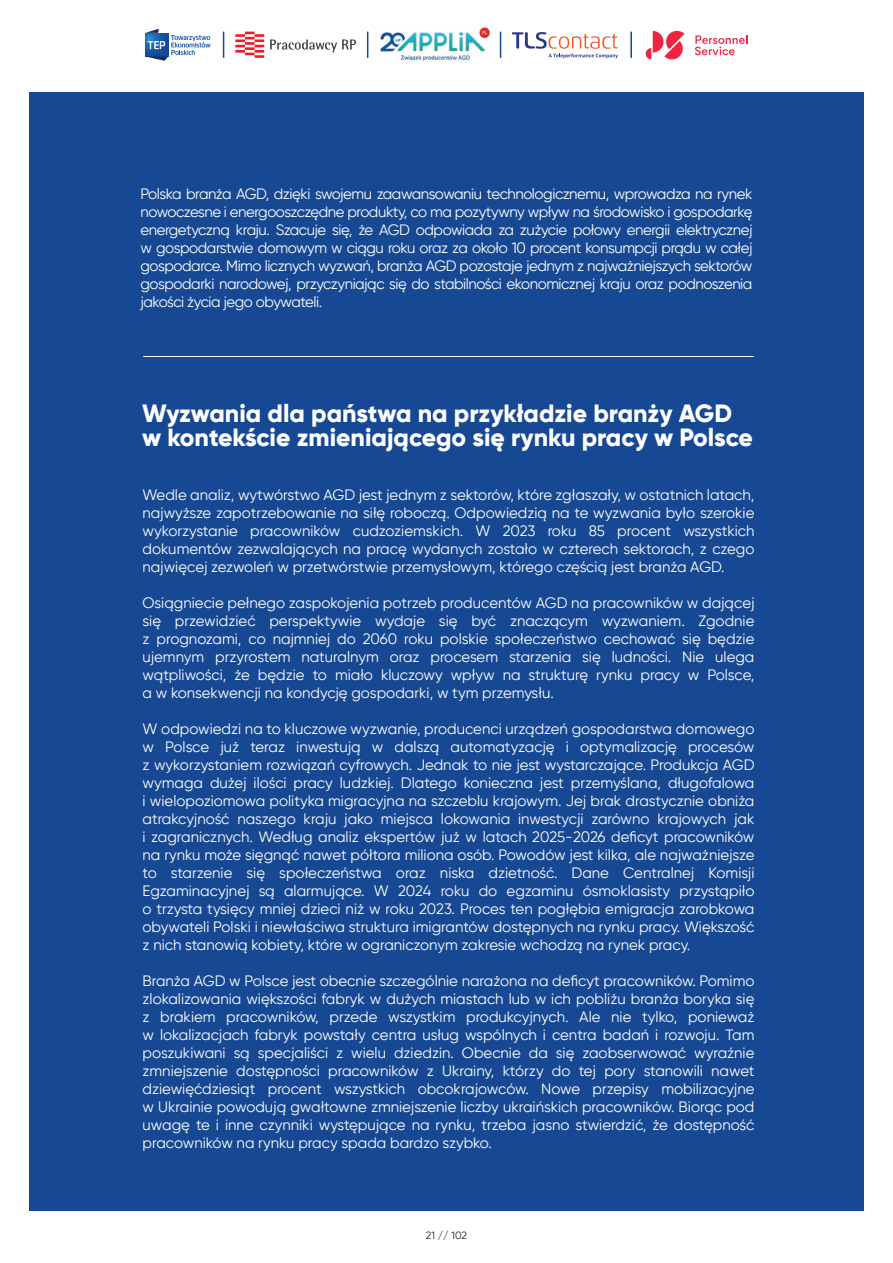
<style>
.page{position:relative;width:893px;height:1263px;background:#fff}
.page>*{position:absolute;margin:0;border:0;box-sizing:border-box;transform-origin:0 0}
.t1{font:800 24.9px/24px "Gilroy";color:#fff}
.t2{font:15px/18px "Gilroy";letter-spacing:-.005em;color:#fff;text-align:justify}
.t3{font:10.5px "Gilroy";color:#231f20}
</style>
<div class="page">
<div style="left:29px;top:92px;width:835px;height:1119px;background:#164893"></div>
<hr style="left:143px;top:356px;width:611px;height:1px;background:#fff">
<svg style="left:223px;top:32px;width:1px;height:26px"></svg>
<svg style="left:367px;top:32px;width:1px;height:26px"></svg>
<svg style="left:500px;top:32px;width:1px;height:26px"></svg>
<hr style="left:630px;top:32px;width:2px;height:26px;background:#164893">
<svg style="left:235px;top:32px;width:29px;height:26px"></svg>
<svg style="left:270px;top:39px;width:86px;height:14px"></svg>
<svg style="left:145px;top:29px;width:66px;height:32px"></svg>
<svg style="left:695px;top:35px;width:52px;height:20px"></svg>
<svg style="left:646px;top:31px;width:38px;height:28px"></svg>
<svg style="left:512px;top:32px;width:106px;height:26px"></svg>
<img style="left:380px;top:27px;width:110px;height:34px">
<p class="t2" style="left:141px;top:185px;width:613px">Polska branża AGD, dzięki swojemu zaawansowaniu technologicznemu, wprowadza na rynek nowoczesne i energooszczędne produkty, co ma pozytywny wpływ na środowisko i gospodarkę energetyczną kraju. Szacuje się, że AGD odpowiada za zużycie połowy energii elektrycznej w gospodarstwie domowym w ciągu roku oraz za około 10 procent konsumpcji prądu w całej gospodarce. Mimo licznych wyzwań, branża AGD pozostaje jednym z najważniejszych sektorów gospodarki narodowej, przyczyniając się do stabilności ekonomicznej kraju oraz podnoszenia jakości życia jego obywateli.</p>
<h1 class="t1" style="left:142px;top:401px;width:612px">Wyzwania dla państwa na przykładzie branży AGD w kontekście zmieniającego się rynku pracy w Polsce</h1>
<p class="t2" style="left:143px;top:485px;width:613px">Wedle analiz, wytwórstwo AGD jest jednym z sektorów, które zgłaszały, w ostatnich latach, najwyższe zapotrzebowanie na siłę roboczą. Odpowiedzią na te wyzwania było szerokie wykorzystanie pracowników cudzoziemskich. W 2023 roku 85 procent wszystkich dokumentów zezwalających na pracę wydanych zostało w czterech sektorach, z czego najwięcej zezwoleń w przetwórstwie przemysłowym, którego częścią jest branża AGD.</p>
<p class="t2" style="left:143px;top:593px;width:613px">Osiągniecie pełnego zaspokojenia potrzeb producentów AGD na pracowników w dającej się przewidzieć perspektywie wydaje się być znaczącym wyzwaniem. Zgodnie z prognozami, co najmniej do 2060 roku polskie społeczeństwo cechować się będzie ujemnym przyrostem naturalnym oraz procesem starzenia się ludności. Nie ulega wątpliwości, że będzie to miało kluczowy wpływ na strukturę rynku pracy w Polsce, a w konsekwencji na kondycję gospodarki, w tym przemysłu.</p>
<p class="t2" style="left:143px;top:719px;width:613px">W odpowiedzi na to kluczowe wyzwanie, producenci urządzeń gospodarstwa domowego w Polsce już teraz inwestują w dalszą automatyzację i optymalizację procesów z wykorzystaniem rozwiązań cyfrowych. Jednak to nie jest wystarczające. Produkcja AGD wymaga dużej ilości pracy ludzkiej. Dlatego konieczna jest przemyślana, długofalowa i wielopoziomowa polityka migracyjna na szczeblu krajowym. Jej brak drastycznie obniża atrakcyjność naszego kraju jako miejsca lokowania inwestycji zarówno krajowych jak i zagranicznych. Według analiz ekspertów już w latach 2025-2026 deficyt pracowników na rynku może sięgnąć nawet półtora miliona osób. Powodów jest kilka, ale najważniejsze to starzenie się społeczeństwa oraz niska dzietność. Dane Centralnej Komisji Egzaminacyjnej są alarmujące. W 2024 roku do egzaminu ósmoklasisty przystąpiło o trzysta tysięcy mniej dzieci niż w roku 2023. Proces ten pogłębia emigracja zarobkowa obywateli Polski i niewłaściwa struktura imigrantów dostępnych na rynku pracy. Większość z nich stanowią kobiety, które w ograniczonym zakresie wchodzą na rynek pracy.</p>
<p class="t2" style="left:143px;top:971px;width:613px">Branża AGD w Polsce jest obecnie szczególnie narażona na deficyt pracowników. Pomimo zlokalizowania większości fabryk w dużych miastach lub w ich pobliżu branża boryka się z brakiem pracowników, przede wszystkim produkcyjnych. Ale nie tylko, ponieważ w lokalizacjach fabryk powstały centra usług wspólnych i centra badań i rozwoju. Tam poszukiwani są specjaliści z wielu dziedzin. Obecnie da się zaobserwować wyraźnie zmniejszenie dostępności pracowników z Ukrainy, którzy do tej pory stanowili nawet dziewięćdziesiąt procent wszystkich obcokrajowców. Nowe przepisy mobilizacyjne w Ukrainie powodują gwałtowne zmniejszenie liczby ukraińskich pracowników. Biorąc pod uwagę te i inne czynniki występujące na rynku, trzeba jasno stwierdzić, że dostępność pracowników na rynku pracy spada bardzo szybko.</p>
<p class="t3" style="left:426px;top:1229px;width:43px">21 // 102</p>
</div>
